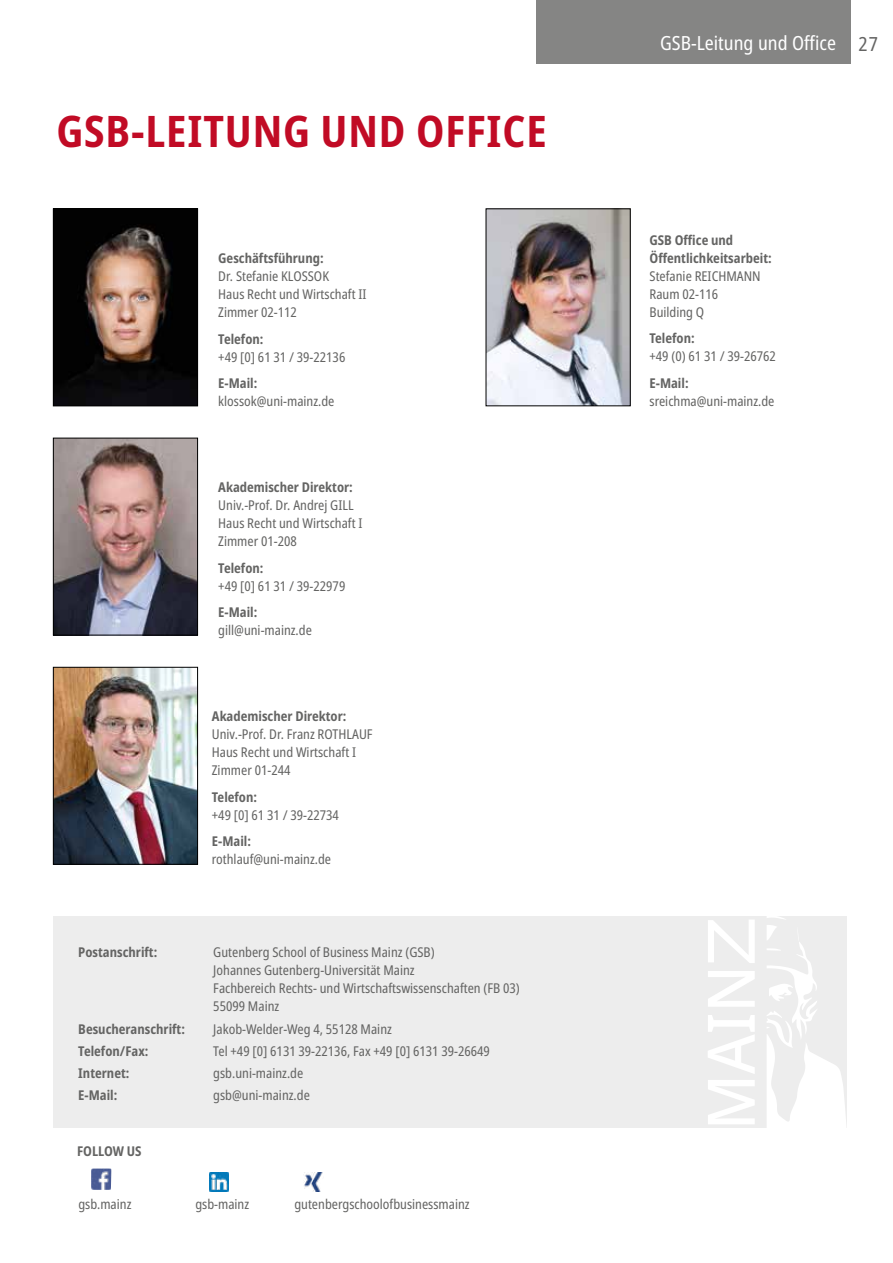
<style>
.page{position:relative;width:893px;height:1263px;background:#fff}
.page>*{position:absolute;margin:0;border:0;box-sizing:border-box;transform-origin:0 0}
.t1{font:700 condensed 43.5px "Noto Sans";letter-spacing:.02em;color:#c10b25}
.t2{font:condensed 19.5px "Noto Sans";color:#fff}
.t3{font:condensed 13.5px/18px "Noto Sans";color:#646463}
.t4{font:700 condensed 13.5px/18px "Noto Sans";color:#646463}
.s1{color:#646463}
</style>
<div class="page">
<div style="left:536px;top:0;width:314px;height:64px;background:#858584"></div>
<img style="left:55px;top:669px;width:141px;height:193px">
<div style="left:53px;top:667px;width:145px;height:197px;border:1px solid #000"></div>
<img style="left:55px;top:211px;width:141px;height:193px">
<div style="left:53px;top:209px;width:145px;height:197px;border:1px solid #000"></div>
<img style="left:55px;top:440px;width:141px;height:193px">
<div style="left:53px;top:438px;width:145px;height:197px;border:1px solid #000"></div>
<img style="left:91px;top:1168px;width:20px;height:22px">
<img style="left:210px;top:1172px;width:19px;height:19px">
<img style="left:304px;top:1172px;width:19px;height:20px">
<div style="left:53px;top:916px;width:794px;height:212px;background:#ededed"></div>
<svg style="left:767px;top:916px;width:79px;height:212px"></svg>
<svg style="left:708px;top:920px;width:47px;height:204px"></svg>
<img style="left:488px;top:211px;width:140px;height:193px">
<h1 class="t1" style="left:56px;top:99px;width:492px">GSB-LEITUNG UND OFFICE</h1>
<p class="t4" style="left:218px;top:249px;width:107px">Geschäftsführung:</p>
<p class="t3" style="left:218px;top:267px;width:150px">Dr. Stefanie KLOSSOK<br>Haus Recht und Wirtschaft II<br>Zimmer 02-112</p>
<p class="t4" style="left:218px;top:330px;width:47px">Telefon:</p>
<p class="t3" style="left:218px;top:348px;width:129px">+49 [0] 61 31 / 39-22136</p>
<p class="t4" style="left:218px;top:374px;width:41px">E-Mail:</p>
<p class="t3" style="left:218px;top:392px;width:118px">klossok@uni-mainz.de</p>
<p class="t4" style="left:218px;top:479px;width:136px">Akademischer Direktor:</p>
<p class="t3" style="left:218px;top:497px;width:146px">Univ.-Prof. Dr. Andrej GILL<br>Haus Recht und Wirtschaft I<br>Zimmer 01-208</p>
<p class="t4" style="left:218px;top:559px;width:47px">Telefon:</p>
<p class="t3" style="left:218px;top:577px;width:129px">+49 [0] 61 31 / 39-22979</p>
<p class="t4" style="left:218px;top:603px;width:41px">E-Mail:</p>
<p class="t3" style="left:218px;top:622px;width:95px">gill@uni-mainz.de</p>
<p class="t4" style="left:212px;top:708px;width:136px">Akademischer Direktor:</p>
<p class="t3" style="left:212px;top:726px;width:162px">Univ.-Prof. Dr. Franz ROTHLAUF<br>Haus Recht und Wirtschaft I<br>Zimmer 01-244</p>
<p class="t4" style="left:212px;top:788px;width:47px">Telefon:</p>
<p class="t3" style="left:212px;top:806px;width:129px">+49 [0] 61 31 / 39-22734</p>
<p class="t4" style="left:212px;top:833px;width:41px">E-Mail:</p>
<p class="t3" style="left:212px;top:851px;width:121px">rothlauf@uni-mainz.de</p>
<p class="t4" style="left:78px;top:944px;width:81px">Postanschrift:</p>
<p class="t3" style="left:213px;top:944px;width:308px">Gutenberg School of Business Mainz (GSB)<br>Johannes Gutenberg-Universität Mainz<br>Fachbereich Rechts- und Wirtschaftswissenschaften (FB 03)<br>55099 Mainz</p>
<p class="t4" style="left:78px;top:1020px;width:108px">Besucheranschrift:</p>
<p class="t3" style="left:213px;top:1020px;width:180px">Jakob-Welder-Weg 4, 55128 Mainz</p>
<p class="t4" style="left:78px;top:1042px;width:72px">Telefon/Fax:</p>
<p class="t3" style="left:213px;top:1042px;width:278px">Tel +49 [0] 6131 39-22136, Fax +49 [0] 6131 39-26649</p>
<p class="t4" style="left:78px;top:1064px;width:53px">Internet:</p>
<p class="t3" style="left:213px;top:1064px;width:92px">gsb.uni-mainz.de</p>
<p class="t4" style="left:78px;top:1087px;width:41px">E-Mail:</p>
<p class="t3" style="left:213px;top:1087px;width:98px">gsb@uni-mainz.de</p>
<p class="t4" style="left:77px;top:1142px;width:66px">FOLLOW US</p>
<p class="t3" style="left:78px;top:1195px;width:55px">gsb.mainz</p>
<p class="t3" style="left:195px;top:1195px;width:55px">gsb-mainz</p>
<p class="t3" style="left:294px;top:1195px;width:177px">gutenbergschoolofbusinessmainz</p>
<h2 class="t2" style="left:660px;top:29px;width:219px">GSB-Leitung und Office <span class="s1">27</span></h2>
<p class="t4" style="left:649px;top:231px;width:124px">GSB Office und<br>Öffentlichkeitsarbeit:</p>
<p class="t3" style="left:649px;top:267px;width:113px">Stefanie REICHMANN<br>Raum 02-116<br>Building Q</p>
<p class="t4" style="left:649px;top:330px;width:47px">Telefon:</p>
<p class="t3" style="left:649px;top:348px;width:128px">+49 (0) 61 31 / 39-26762</p>
<p class="t4" style="left:649px;top:374px;width:41px">E-Mail:</p>
<p class="t3" style="left:649px;top:392px;width:126px">sreichma@uni-mainz.de</p>
</div>
